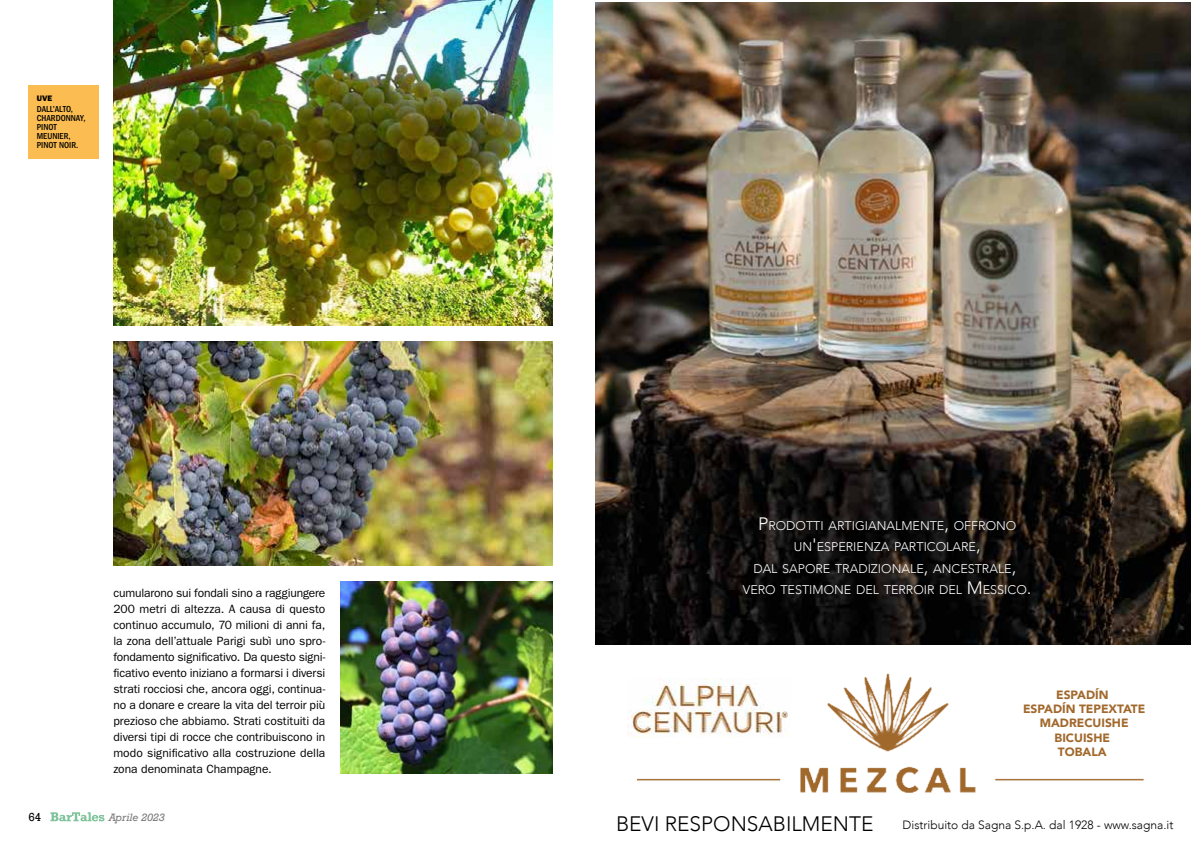
<style>
.page{position:relative;width:1191px;height:842px;background:#fff}
.page>*{position:absolute;margin:0;border:0;box-sizing:border-box;transform-origin:0 0}
.t1{font:300 20.9px "Avenir";color:#000}
.t2{font:300 12.6px/21.5px "Avenir";color:#fff;text-align:center}
.t3{font:12px/16px "ITC Franklin Gothic Std";letter-spacing:-.005em;color:#000;text-align:justify}
.t4{font:900 12px/14.4px "Avenir";color:#a1682c;text-align:center}
.t5{font:300 12px "Avenir";color:#000}
.t6{font:12px "Rockwell";color:#000}
.t7{font:italic 10px "Rockwell";color:#7c7b7b}
.t8{font:500 condensed 9px/9px "ITC Franklin Gothic Std";color:#000}
.t9{font:8px "ITC Franklin Gothic Std Hvy";color:#000}
.s1{font-size:17.9px}
</style>
<div class="page">
<img style="left:595px;top:3px;width:596px;height:641px">
<img style="left:627px;top:710px;width:10px;height:27px">
<img style="left:637px;top:673px;width:507px;height:120px">
<img style="left:113px;top:0;width:440px;height:325px">
<img style="left:113px;top:341px;width:440px;height:224px">
<img style="left:341px;top:581px;width:212px;height:192px">
<div style="left:28px;top:85px;width:71px;height:73px;background:#fbbd51"></div>
<svg style="left:50px;top:812px;width:54px;height:9px"></svg>
<p class="t9" style="left:37px;top:93px;width:17px">UVE</p>
<p class="t8" style="left:37px;top:105px;width:50px">DALL’ALTO,<br>CHARDONNAY,<br>PINOT<br>MEUNIER,<br>PINOT NOIR.</p>
<p class="t3" style="left:113px;top:585px;width:213px">cumularono sui fondali sino a raggiungere 200 metri di altezza. A causa di questo continuo accumulo, 70 milioni di anni fa, la zona dell’attuale Parigi subì uno spro&shy;fondamento significativo. Da questo signi&shy;ficativo evento iniziano a formarsi i diversi strati rocciosi che, ancora oggi, continua&shy;no a donare e creare la vita del terroir più prezioso che abbiamo. Strati costituiti da diversi tipi di rocce che contribuiscono in modo significativo alla costruzione della zona denominata Champagne.</p>
<p class="t6" style="left:28px;top:810px;width:14px">64</p>
<p class="t7" style="left:109px;top:811px;width:57px">Aprile 2023</p>
<p class="t2" style="left:743px;top:514px;width:290px"><span class="s1">P</span>RODOTTI ARTIGIANALMENTE<span class="s1">,</span> OFFRONO UN<span class="s1">'</span>ESPERIENZA PARTICOLARE<span class="s1">,<br></span>DAL SAPORE TRADIZIONALE<span class="s1">,</span> ANCESTRALE<span class="s1">, </span>VERO TESTIMONE DEL TERROIR DEL <span class="s1">M</span>ESSICO<span class="s1">.</span></p>
<p class="t4" style="left:1023px;top:687px;width:124px">ESPADÍN<br>ESPADÍN TEPEXTATE<br>MADRECUISHE<br>BICUISHE<br>TOBALA</p>
<h1 class="t1" style="left:616px;top:811px;width:259px">BEVI RESPONSABILMENTE</h1>
<p class="t5" style="left:902px;top:818px;width:272px">Distribuito da Sagna S.p.A. dal 1928 - www.sagna.it</p>
</div>
